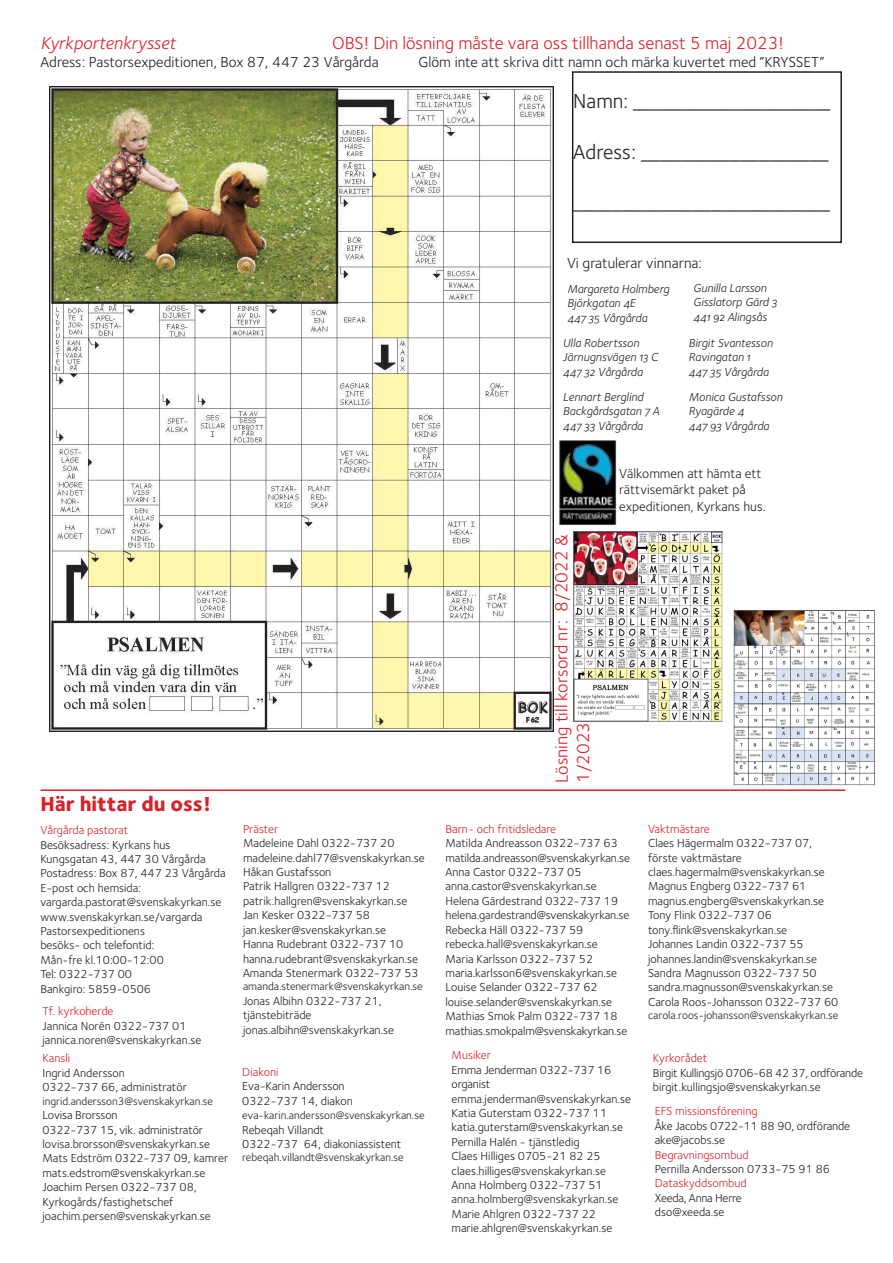
<style>
.page{position:relative;width:893px;height:1263px;background:#fff}
.page>*{position:absolute;margin:0;border:0;box-sizing:border-box;transform-origin:0 0}
.t1{font:21px "Foundry Sterling";color:#231f20}
.t2{font:21px "Foundry Sterling Extra Bold OSF";color:#da2128}
.t3{font:18px/21.6px "Foundry Sterling";color:#da2128}
.t4{font:18px "Foundry Sterling Book Italic OSF";color:#da2128}
.t5{font:15px "Foundry Sterling";color:#231f20}
.t6{font:13.5px/16.2px "Foundry Sterling";color:#231f20}
.t7{font:12px/14.4px "Foundry Sterling";color:#231f20}
.t8{font:12px/14.4px "Foundry Sterling Book Italic OSF";color:#231f20}
.t9{font:12px "Foundry Sterling";color:#da2128}
.t10{font:11.25px "Foundry Sterling";color:#231f20}
.s1{color:#da2128}
</style>
<div class="page">
<img style="left:50px;top:86px;width:503px;height:645px">
<div style="left:572px;top:71px;width:270px;height:172px;border:2px solid #231f20"></div>
<img style="left:559px;top:440px;width:58px;height:85px">
<img style="left:574px;top:531px;width:148px;height:190px">
<img style="left:733px;top:610px;width:142px;height:181px">
<hr style="left:40px;top:789px;width:805px;height:2px;background:#da2128">
<p class="t4" style="left:40px;top:32px;width:137px">Kyrkportenkrysset</p>
<p class="t3" style="left:332px;top:32px;width:453px">OBS! Din lösning måste vara oss tillhanda senast 5 maj 2023!</p>
<p class="t5" style="left:40px;top:53px;width:340px">Adress: Pastorsexpeditionen, Box 87, 447 23 Vårgårda</p>
<p class="t5" style="left:418px;top:53px;width:407px">Glöm inte att skriva ditt namn och märka kuvertet med ”KRYSSET”</p>
<p class="t1" style="left:573px;top:89px;width:259px">Namn: ____________________</p>
<p class="t1" style="left:573px;top:139px;width:257px">Adress: ___________________</p>
<p class="t1" style="left:573px;top:190px;width:258px">__________________________</p>
<p class="t5" style="left:567px;top:254px;width:136px">Vi gratulerar vinnarna:</p>
<p class="t8" style="left:567px;top:281px;width:104px">Margareta Holmberg<br>Björkgatan 4E<br>447 35 Vårgårda</p>
<p class="t8" style="left:563px;top:335px;width:97px">Ulla Robertsson<br>Järnugnsvägen 13 C<br>447 32 Vårgårda</p>
<p class="t8" style="left:693px;top:281px;width:85px">Gunilla Larsson<br>Gisslatorp Gärd 3<br>441 92 Alingsås</p>
<p class="t8" style="left:688px;top:335px;width:86px">Birgit Svantesson<br>Ravingatan 1<br>447 35 Vårgårda</p>
<p class="t8" style="left:563px;top:389px;width:98px">Lennart Berglind<br>Backgårdsgatan 7 A<br>447 33 Vårgårda</p>
<p class="t8" style="left:688px;top:389px;width:95px">Monica Gustafsson<br>Ryagärde 4<br>447 93 Vårgårda</p>
<p class="t2" style="left:40px;top:791px;width:173px">Här hittar du oss!</p>
<p class="t7" style="left:40px;top:823px;width:187px"><span class="s1">Vårgårda pastorat<br></span>Besöksadress: Kyrkans hus<br>Kungsgatan 43, 447 30 Vårgårda<br>Postadress: Box 87, 447 23 Vårgårda<br>E-post och hemsida: vargarda.pastorat@svenskakyrkan.se www.svenskakyrkan.se/vargarda<br>Pastorsexpeditionens<br>besöks- och telefontid:<br>Mån-fre kl.10:00-12:00<br>Tel: 0322-737 00<br>Bankgiro: 5859-0506</p>
<p class="t7" style="left:43px;top:1004px;width:145px"><span class="s1">Tf. kyrkoherde<br></span>Jannica Norén 0322-737 01</p>
<p class="t7" style="left:43px;top:1033px;width:160px">jannica.noren@svenskakyrkan.se</p>
<p class="t7" style="left:43px;top:1051px;width:146px"><span class="s1">Kansli<br></span>Ingrid Andersson<br>0322-737 66, administratör</p>
<p class="t10" style="left:43px;top:1094px;width:172px">ingrid.andersson3@svenskakyrkan.se</p>
<p class="t7" style="left:43px;top:1108px;width:162px">Lovisa Brorsson<br>0322-737 15, vik. administratör</p>
<p class="t7" style="left:43px;top:1136px;width:187px">lovisa.brorsson@svenskakyrkan.se Mats Edström 0322-737 09, kamrer mats.edstrom@svenskakyrkan.se Joachim Persen 0322-737 08, Kyrkogårds/fastighetschef joachim.persen@svenskakyrkan.se</p>
<p class="t9" style="left:243px;top:822px;width:37px">Präster</p>
<p class="t7" style="left:243px;top:836px;width:183px">Madeleine Dahl 0322-737 20 madeleine.dahl77@svenskakyrkan.se<br>Håkan Gustafsson</p>
<p class="t7" style="left:243px;top:879px;width:166px">Patrik Hallgren 0322-737 12 patrik.hallgren@svenskakyrkan.se<br>Jan Kesker 0322-737 58</p>
<p class="t7" style="left:243px;top:922px;width:177px">jan.kesker@svenskakyrkan.se<br>Hanna Rudebrant 0322-737 10 hanna.rudebrant@svenskakyrkan.se<br>Amanda Stenermark 0322-737 53</p>
<p class="t10" style="left:243px;top:980px;width:181px">amanda.stenermark@svenskakyrkan.se</p>
<p class="t7" style="left:243px;top:993px;width:153px">Jonas Albihn 0322-737 21, tjänstebiträde jonas.albihn@svenskakyrkan.se</p>
<p class="t9" style="left:242px;top:1065px;width:38px">Diakoni</p>
<p class="t7" style="left:242px;top:1079px;width:112px">Eva-Karin Andersson<br>0322-737 14, diakon</p>
<p class="t10" style="left:242px;top:1109px;width:184px">eva-karin.andersson@svenskakyrkan.se</p>
<p class="t7" style="left:242px;top:1122px;width:161px">Rebeqah Villandt<br>0322-737 64, diakoniassistent</p>
<p class="t10" style="left:242px;top:1151px;width:163px">rebeqah.villandt@svenskakyrkan.se</p>
<p class="t3" style="left:551px;top:783px;width:250px;rotate:-90deg">Lösning till korsord nr: 8/2022 &amp;<br>1/2023</p>
<p class="t6" style="left:619px;top:465px;width:148px">Välkommen att hämta ett rättvisemärkt paket på expeditionen, Kyrkans hus.</p>
<p class="t9" style="left:446px;top:822px;width:112px">Barn- och fritidsledare</p>
<p class="t7" style="left:446px;top:836px;width:186px">Matilda Andreasson 0322-737 63 matilda.andreasson@svenskakyrkan.se<br>Anna Castor 0322-737 05</p>
<p class="t7" style="left:446px;top:879px;width:185px">anna.castor@svenskakyrkan.se<br>Helena Gärdestrand 0322-737 19 helena.gardestrand@svenskakyrkan.se<br>Rebecka Häll 0322-737 59</p>
<p class="t7" style="left:446px;top:937px;width:154px">rebecka.hall@svenskakyrkan.se</p>
<p class="t7" style="left:446px;top:951px;width:149px">Maria Karlsson 0322-737 52</p>
<p class="t7" style="left:446px;top:965px;width:173px">maria.karlsson6@svenskakyrkan.se</p>
<p class="t7" style="left:446px;top:980px;width:154px">Louise Selander 0322-737 62</p>
<p class="t7" style="left:446px;top:994px;width:183px">louise.selander@svenskakyrkan.se<br>Mathias Smok Palm 0322-737 18 mathias.smokpalm@svenskakyrkan.se</p>
<p class="t9" style="left:452px;top:1048px;width:41px">Musiker</p>
<p class="t7" style="left:452px;top:1062px;width:161px">Emma Jenderman 0322-737 16</p>
<p class="t7" style="left:452px;top:1077px;width:181px">organist emma.jenderman@svenskakyrkan.se<br>Katia Guterstam 0322-737 11</p>
<p class="t7" style="left:452px;top:1120px;width:173px">katia.guterstam@svenskakyrkan.se<br>Pernilla Halén - tjänstledig<br>Claes Hilliges 0705-21 82 25 claes.hilliges@svenskakyrkan.se<br>Anna Holmberg 0322-737 51 anna.holmberg@svenskakyrkan.se</p>
<p class="t7" style="left:452px;top:1206px;width:162px">Marie Ahlgren 0322-737 22 marie.ahlgren@svenskakyrkan.se</p>
<p class="t9" style="left:648px;top:822px;width:63px">Vaktmästare</p>
<p class="t7" style="left:648px;top:836px;width:166px">Claes Hägermalm 0322-737 07,</p>
<p class="t7" style="left:648px;top:850px;width:178px">förste vaktmästare claes.hagermalm@svenskakyrkan.se</p>
<p class="t7" style="left:648px;top:879px;width:177px">Magnus Engberg 0322-737 61 magnus.engberg@svenskakyrkan.se</p>
<p class="t7" style="left:648px;top:908px;width:187px">Tony Flink 0322-737 06 tony.flink@svenskakyrkan.se<br>Johannes Landin 0322-737 55 johannes.landin@svenskakyrkan.se<br>Sandra Magnusson 0322-737 50 sandra.magnusson@svenskakyrkan.se</p>
<p class="t7" style="left:648px;top:994px;width:192px">Carola Roos-Johansson 0322-737 60</p>
<p class="t10" style="left:648px;top:1009px;width:192px">carola.roos-johansson@svenskakyrkan.se</p>
<p class="t7" style="left:653px;top:1051px;width:211px"><span class="s1">Kyrkorådet<br></span>Birgit Kullingsjö 0706-68 42 37, ordförande birgit.kullingsjo@svenskakyrkan.se</p>
<p class="t9" style="left:655px;top:1104px;width:104px">EFS missionsförening</p>
<p class="t7" style="left:655px;top:1118px;width:197px">Åke Jacobs 0722-11 88 90, ordförande ake@jacobs.se</p>
<p class="t7" style="left:655px;top:1147px;width:177px"><span class="s1">Begravningsombud<br></span>Pernilla Andersson 0733-75 91 86</p>
<p class="t7" style="left:655px;top:1176px;width:93px"><span class="s1">Dataskyddsombud<br></span>Xeeda, Anna Herre dso@xeeda.se</p>
</div>
